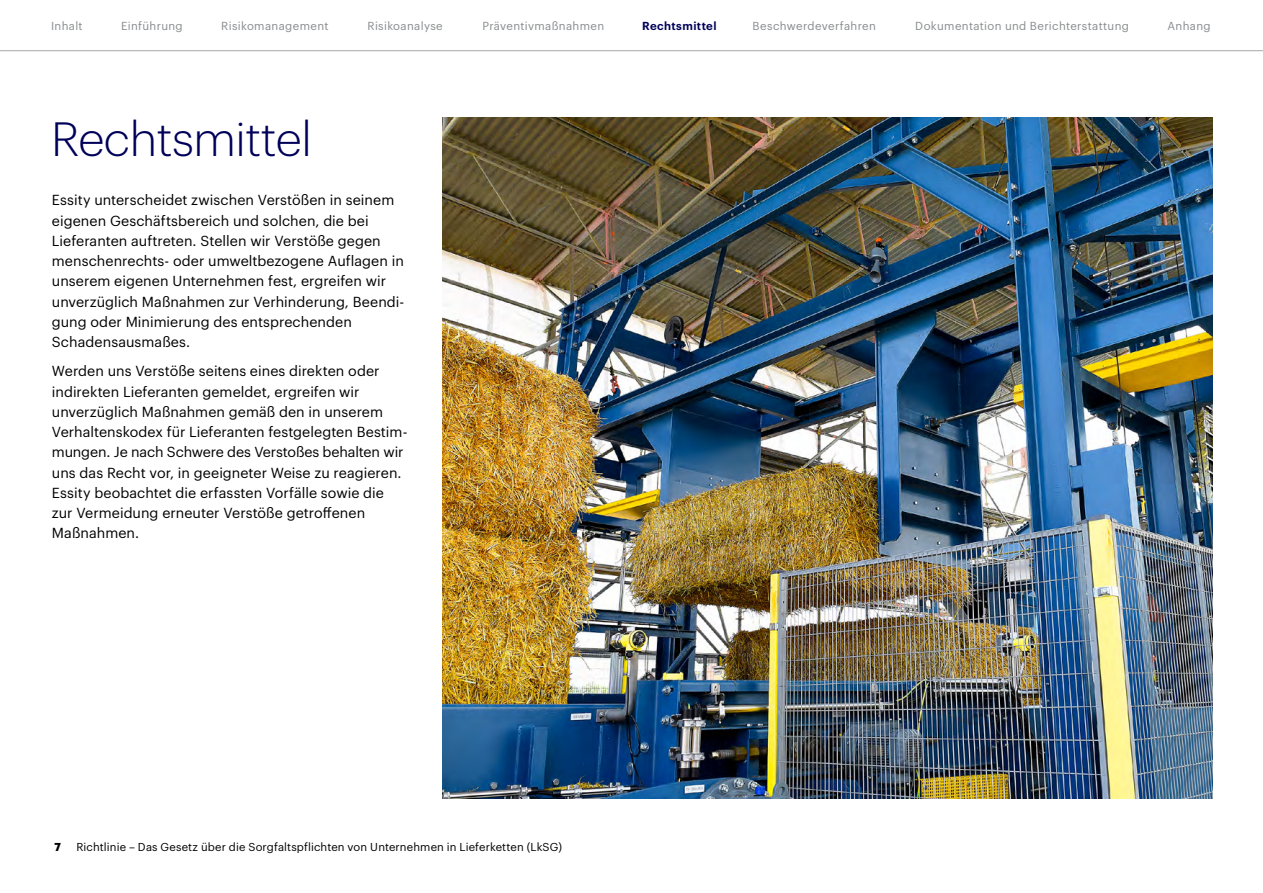
<style>
.page{position:relative;width:1263px;height:893px;background:#fff}
.page>*{position:absolute;margin:0;border:0;box-sizing:border-box;transform-origin:0 0}
.t1{font:300 47.1px "Graphik";letter-spacing:-.01em;color:#000059}
.t2{font:14.25px/20.2px "Graphik";letter-spacing:.005em;color:#000}
.t3{font:11.4px "Graphik";letter-spacing:.03em;color:#888b8d}
.t4{font:600 11.4px "Graphik";letter-spacing:.035em;color:#000059}
.t5{font:11.25px "Graphik";letter-spacing:.01em;color:#000}
.t6{font:700 11.25px "Graphik";color:#000}
</style>
<div class="page">
<hr style="left:0;top:50px;width:1263px;height:1px;background:#a6a8aa">
<img style="left:442px;top:117px;width:770px;height:681px">
<p class="t3" style="left:51px;top:17px;width:33px">Inhalt</p>
<p class="t3" style="left:121px;top:17px;width:63px">Einführung</p>
<p class="t3" style="left:221px;top:17px;width:109px">Risikomanagement</p>
<p class="t3" style="left:367px;top:17px;width:77px">Risikoanalyse</p>
<p class="t3" style="left:482px;top:17px;width:123px">Präventivmaßnahmen</p>
<p class="t4" style="left:642px;top:17px;width:76px">Rechtsmittel</p>
<p class="t3" style="left:753px;top:17px;width:125px">Beschwerdeverfahren</p>
<p class="t3" style="left:915px;top:17px;width:215px">Dokumentation und Berichterstattung</p>
<p class="t3" style="left:1167px;top:17px;width:45px">Anhang</p>
<h1 class="t1" style="left:51px;top:104px;width:262px">Rechtsmittel</h1>
<p class="t2" style="left:52px;top:189px;width:354px">Essity unterscheidet zwischen Verstößen in seinem eigenen Geschäftsbereich und solchen, die bei Lieferanten auftreten. Stellen wir Verstöße gegen menschenrechts- oder umweltbezogene Auflagen in unserem eigenen Unternehmen fest, ergreifen wir unverzüglich Maßnahmen zur Verhinderung, Beendi&shy;gung oder Minimierung des entsprechenden Schadensausmaßes.</p>
<p class="t2" style="left:52px;top:360px;width:357px">Werden uns Verstöße seitens eines direkten oder indirekten Lieferanten gemeldet, ergreifen wir unverzüglich Maßnahmen gemäß den in unserem Verhaltenskodex für Lieferanten festgelegten Bestim&shy;mungen. Je nach Schwere des Verstoßes behalten wir uns das Recht vor, in geeigneter Weise zu reagieren.<br>Essity beobachtet die erfassten Vorfälle sowie die zur Vermeidung erneuter Verstöße getroffenen Maßnahmen.</p>
<p class="t6" style="left:54px;top:838px;width:8px">7</p>
<p class="t5" style="left:76px;top:839px;width:487px">Richtlinie – Das Gesetz über die Sorgfaltspflichten von Unternehmen in Lieferketten (LkSG)</p>
</div>
